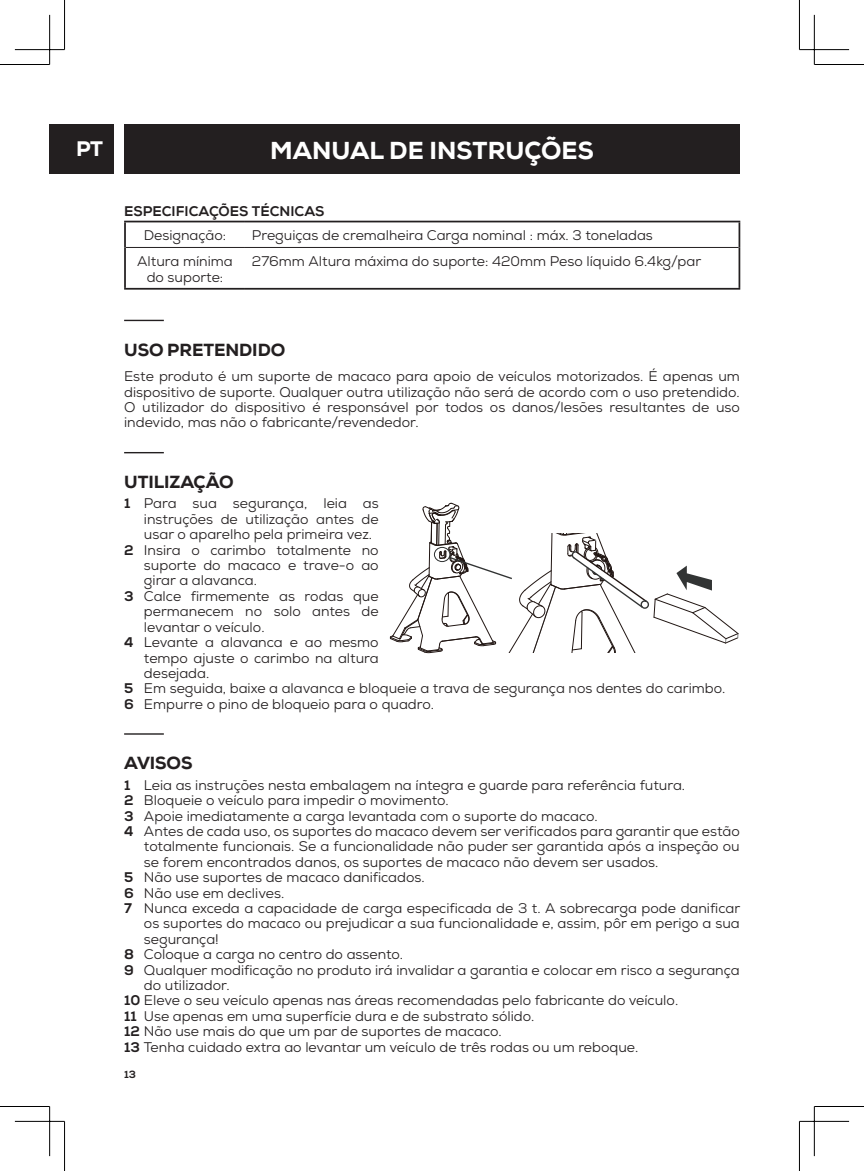
<style>
.page{position:relative;width:864px;height:1171px;background:#fff}
.page>*{position:absolute;margin:0;border:0;box-sizing:border-box;transform-origin:0 0}
.t1{font:800 24.5px "Nexa";color:#fff}
.t2{font:800 21px "Nexa";color:#fff}
.t3{font:800 17.5px "Nexa";letter-spacing:-.005em;color:#231f20}
.t4{font:14px/15.4px "Nexa";color:#231f20;text-align:justify}
.t5{font:800 14px "Nexa";color:#231f20}
.t6{font:800 10.5px "Nexa";color:#231f20}
.s1{font-weight:800}
</style>
<div class="page">
<div style="left:50px;top:124px;width:64px;height:50px;background:#231f20"></div>
<div style="left:124px;top:124px;width:615px;height:50px;background:#231f20"></div>
<svg style="left:124px;top:320px;width:40px;height:1px"></svg>
<svg style="left:124px;top:452px;width:40px;height:1px"></svg>
<svg style="left:124px;top:733px;width:40px;height:2px"></svg>
<svg style="left:390px;top:503px;width:348px;height:150px"></svg>
<hr style="left:124px;top:221px;width:121px;height:1px;background:#231f20">
<hr style="left:124px;top:222px;width:2px;height:25px;background:#231f20">
<hr style="left:245px;top:221px;width:495px;height:1px;background:#231f20">
<hr style="left:738px;top:222px;width:2px;height:25px;background:#231f20">
<hr style="left:124px;top:247px;width:2px;height:41px;background:#231f20">
<hr style="left:738px;top:247px;width:2px;height:41px;background:#231f20">
<hr style="left:124px;top:288px;width:121px;height:2px;background:#231f20">
<hr style="left:245px;top:288px;width:495px;height:2px;background:#231f20">
<hr style="left:126px;top:247px;width:119px;height:1px;background:#231f20">
<hr style="left:245px;top:247px;width:493px;height:1px;background:#231f20">
<hr style="left:0;top:64px;width:50px;height:1px;background:#000">
<hr style="left:814px;top:64px;width:49px;height:1px;background:#000">
<hr style="left:0;top:1106px;width:50px;height:1px;background:#000">
<hr style="left:814px;top:1106px;width:49px;height:1px;background:#000">
<hr style="left:64px;top:0;width:1px;height:50px;background:#000">
<hr style="left:64px;top:1121px;width:1px;height:50px;background:#000">
<hr style="left:798px;top:0;width:1px;height:50px;background:#000">
<hr style="left:798px;top:1121px;width:1px;height:50px;background:#000">
<hr style="left:15px;top:49px;width:49px;height:1px;background:#000">
<hr style="left:799px;top:49px;width:49px;height:1px;background:#000">
<hr style="left:15px;top:1121px;width:49px;height:1px;background:#000">
<hr style="left:799px;top:1121px;width:49px;height:1px;background:#000">
<hr style="left:49px;top:15px;width:1px;height:49px;background:#000">
<hr style="left:49px;top:1106px;width:1px;height:50px;background:#000">
<hr style="left:813px;top:15px;width:1px;height:49px;background:#000">
<hr style="left:813px;top:1106px;width:1px;height:50px;background:#000">
<h2 class="t2" style="left:76px;top:135px;width:28px">PT</h2>
<h1 class="t1" style="left:270px;top:134px;width:325px">MANUAL DE INSTRUÇÕES</h1>
<p class="t5" style="left:124px;top:202px;width:202px">ESPECIFICAÇÕES TÉCNICAS</p>
<p class="t4" style="left:144px;top:228px;width:84px">Designação:</p>
<p class="t4" style="left:252px;top:228px;width:402px">Preguiças de cremalheira Carga nominal : máx. 3 toneladas</p>
<p class="t4" style="left:137px;top:254px;width:97px;text-align:center">Altura mínima do suporte:</p>
<p class="t4" style="left:252px;top:254px;width:450px">276mm Altura máxima do suporte: 420mm Peso líquido 6.4kg/par</p>
<p class="t3" style="left:124px;top:339px;width:162px">USO PRETENDIDO</p>
<p class="t4" style="left:124px;top:369px;width:617px">Este produto é um suporte de macaco para apoio de veículos motorizados. É apenas um dispositivo de suporte. Qualquer outra utilização não será de acordo com o uso pretendido.<br>O utilizador do dispositivo é responsável por todos os danos/lesões resultantes de uso indevido, mas não o fabricante/revendedor.</p>
<p class="t3" style="left:124px;top:471px;width:111px">UTILIZAÇÃO</p>
<p class="t4" style="left:124px;top:496px;width:256px"><span class="s1">1</span> Para sua segurança, leia as</p>
<p class="t4" style="left:144px;top:511px;width:236px">instruções de utilização antes de</p>
<p class="t4" style="left:144px;top:527px;width:229px">usar o aparelho pela primeira vez.</p>
<p class="t4" style="left:124px;top:542px;width:256px"><span class="s1">2</span> Insira o carimbo totalmente no</p>
<p class="t4" style="left:144px;top:557px;width:236px">suporte do macaco e trave-o ao</p>
<p class="t4" style="left:144px;top:573px;width:114px">girar a alavanca.</p>
<p class="t4" style="left:124px;top:588px;width:256px"><span class="s1">3</span> Calce firmemente as rodas que</p>
<p class="t4" style="left:144px;top:604px;width:236px">permanecem no solo antes de</p>
<p class="t4" style="left:144px;top:619px;width:122px">levantar o veículo.</p>
<p class="t4" style="left:124px;top:634px;width:256px"><span class="s1">4</span> Levante a alavanca e ao mesmo</p>
<p class="t4" style="left:144px;top:650px;width:236px">tempo ajuste o carimbo na altura</p>
<p class="t4" style="left:144px;top:665px;width:67px">desejada.</p>
<p class="t4" style="left:124px;top:681px;width:602px"><span class="s1">5</span> Em seguida, baixe a alavanca e bloqueie a trava de segurança nos dentes do carimbo.</p>
<p class="t4" style="left:124px;top:696px;width:311px"><span class="s1">6</span> Empurre o pino de bloqueio para o quadro.</p>
<p class="t3" style="left:124px;top:752px;width:70px">AVISOS</p>
<p class="t4" style="left:124px;top:777px;width:562px"><span class="s1">1</span> Leia as instruções nesta embalagem na íntegra e guarde para referência futura.</p>
<p class="t4" style="left:124px;top:793px;width:326px"><span class="s1">2</span> Bloqueie o veículo para impedir o movimento.</p>
<p class="t4" style="left:124px;top:808px;width:475px"><span class="s1">3</span> Apoie imediatamente a carga levantada com o suporte do macaco.</p>
<p class="t4" style="left:124px;top:823px;width:617px"><span class="s1">4</span> Antes de cada uso, os suportes do macaco devem ser verificados para garantir que estão</p>
<p class="t4" style="left:144px;top:839px;width:597px">totalmente funcionais. Se a funcionalidade não puder ser garantida após a inspeção ou</p>
<p class="t4" style="left:144px;top:854px;width:516px">se forem encontrados danos, os suportes de macaco não devem ser usados.</p>
<p class="t4" style="left:124px;top:870px;width:302px"><span class="s1">5</span> Não use suportes de macaco danificados.</p>
<p class="t4" style="left:124px;top:885px;width:162px"><span class="s1">6</span> Não use em declives.</p>
<p class="t4" style="left:124px;top:900px;width:617px"><span class="s1">7</span> Nunca exceda a capacidade de carga especificada de 3 t. A sobrecarga pode danificar</p>
<p class="t4" style="left:144px;top:916px;width:597px">os suportes do macaco ou prejudicar a sua funcionalidade e, assim, pôr em perigo a sua</p>
<p class="t4" style="left:144px;top:931px;width:76px">segurança!</p>
<p class="t4" style="left:124px;top:947px;width:280px"><span class="s1">8</span> Coloque a carga no centro do assento.</p>
<p class="t4" style="left:124px;top:962px;width:617px"><span class="s1">9</span> Qualquer modificação no produto irá invalidar a garantia e colocar em risco a segurança</p>
<p class="t4" style="left:144px;top:977px;width:87px">do utilizador.</p>
<p class="t4" style="left:124px;top:993px;width:555px"><span class="s1">10</span> Eleve o seu veículo apenas nas áreas recomendadas pelo fabricante do veículo.</p>
<p class="t4" style="left:124px;top:1008px;width:411px"><span class="s1">11</span> Use apenas em uma superfície dura e de substrato sólido.</p>
<p class="t4" style="left:124px;top:1024px;width:379px"><span class="s1">12</span> Não use mais do que um par de suportes de macaco.</p>
<p class="t4" style="left:124px;top:1039px;width:515px"><span class="s1">13</span> Tenha cuidado extra ao levantar um veículo de três rodas ou um reboque.</p>
<p class="t6" style="left:124px;top:1068px;width:13px">13</p>
</div>
